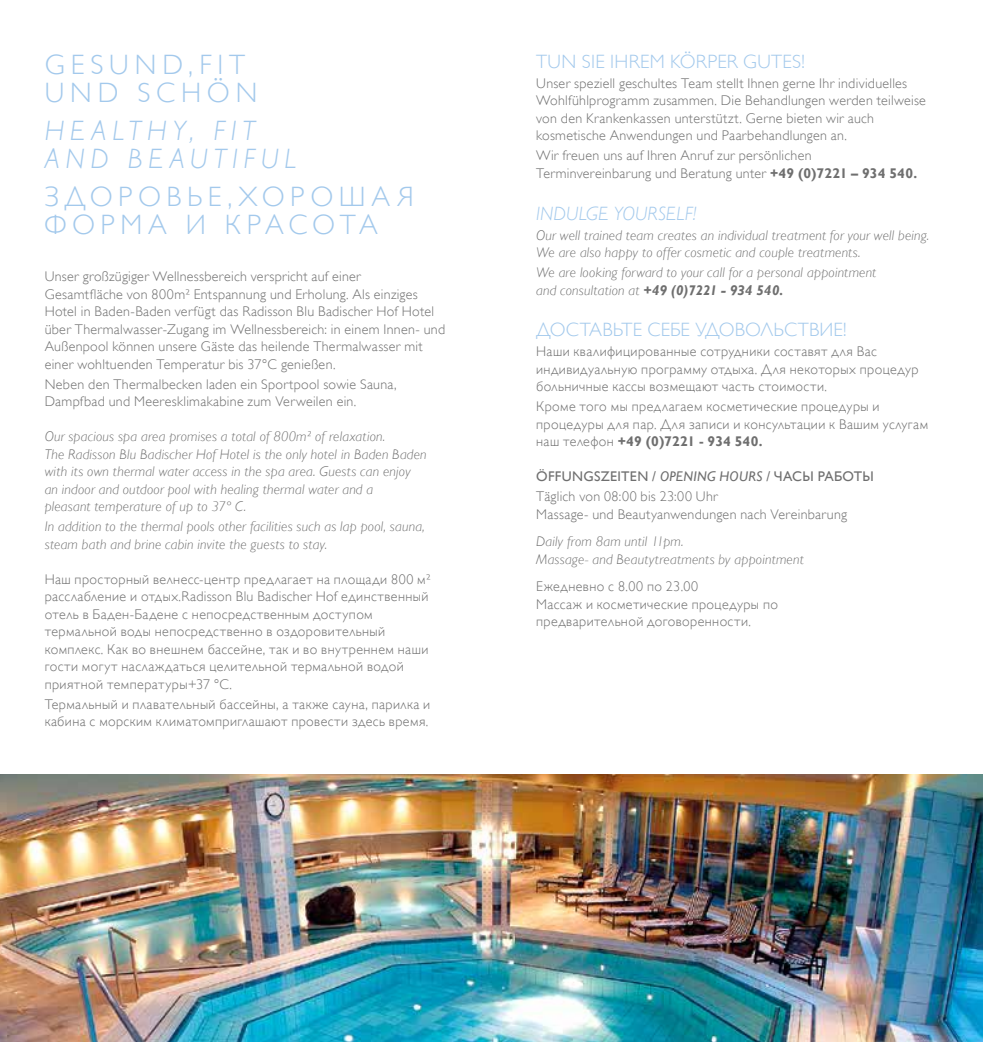
<style>
.page{position:relative;width:983px;height:1042px;background:#fff}
.page>*{position:absolute;margin:0;border:0;box-sizing:border-box;transform-origin:0 0}
.t1{font:300 28px/28px "Gill Sans WGL";letter-spacing:.205em;color:#a3c9ec}
.t2{font:italic 300 28px/28px "Gill Sans WGL";letter-spacing:.205em;color:#a3c9ec}
.t3{font:300 19.25px "Gill Sans WGL";letter-spacing:.01em;color:#a3c9ec}
.t4{font:italic 300 19.25px "Gill Sans WGL";letter-spacing:.01em;color:#a3c9ec}
.t5{font:300 14px/17.5px "Gill Sans WGL";letter-spacing:.025em;color:#6f6f6f}
.t6{font:italic 300 14px/17.5px "Gill Sans WGL";letter-spacing:.015em;color:#6f6f6f}
.s1{font-weight:700}
.s2{font-weight:400}
.s3{font-weight:400;font-style:italic}
</style>
<div class="page">
<img style="left:0;top:774px;width:982px;height:268px">
<h1 class="t1" style="left:45px;top:51px;width:214px">GESUND,FIT<br>UND SCHÖN</h1>
<h1 class="t2" style="left:45px;top:116px;width:253px">HEALTHY, FIT<br>AND BEAUTIFUL</h1>
<h1 class="t1" style="left:45px;top:182px;width:370px">ЗДОРОВЬЕ,ХОРОШАЯ<br>ФОРМА И КРАСОТА</h1>
<p class="t5" style="left:45px;top:268px;width:402px">Unser großzügiger Wellnessbereich verspricht auf einer<br>Gesamtfläche von 800m² Entspannung und Erholung. Als einziges Hotel in Baden-Baden verfügt das Radisson Blu Badischer Hof Hotel über Thermalwasser-Zugang im Wellnessbereich: in einem Innen- und Außenpool können unsere Gäste das heilende Thermalwasser mit einer wohltuenden Temperatur bis 37°C genießen.</p>
<p class="t5" style="left:45px;top:375px;width:353px">Neben den Thermalbecken laden ein Sportpool sowie Sauna,<br>Dampfbad und Meeresklimakabine zum Verweilen ein.</p>
<p class="t6" style="left:45px;top:427px;width:383px">Our spacious spa area promises a total of 800m² of relaxation.<br>The Radisson Blu Badischer Hof Hotel is the only hotel in Baden Baden with its own thermal water access in the spa area. Guests can enjoy an indoor and outdoor pool with healing thermal water and a<br>pleasant temperature of up to 37° C.</p>
<p class="t6" style="left:45px;top:517px;width:381px">In addition to the thermal pools other facilities such as lap pool, sauna, steam bath and brine cabin invite the guests to stay.</p>
<p class="t5" style="left:45px;top:570px;width:387px">Наш просторный велнесс-центр предлагает на площади 800 м² расслабление и отдых.Radisson Blu Badischer Hof единственный отель в Баден-Бадене с непосредственным доступом термальной воды непосредственно в оздоровительный комплекс. Как во внешнем бассейне, так и во внутреннем наши гости могут наслаждаться целительной термальной водой приятной температуры+37 °С.</p>
<p class="t5" style="left:45px;top:695px;width:387px">Термальный и плавательный бассейны, а также сауна, парилка и кабина с морским климатомприглашают провести здесь время.</p>
<h2 class="t3" style="left:536px;top:49px;width:270px">TUN SIE IHREM KÖRPER GUTES!</h2>
<p class="t5" style="left:536px;top:74px;width:391px">Unser speziell geschultes Team stellt Ihnen gerne Ihr individuelles Wohlfühlprogramm zusammen. Die Behandlungen werden teilweise von den Krankenkassen unterstützt. Gerne bieten wir auch kosmetische Anwendungen und Paarbehandlungen an.</p>
<p class="t5" style="left:536px;top:147px;width:382px">Wir freuen uns auf Ihren Anruf zur persönlichen<br>Terminvereinbarung und Beratung unter <span class="s1">+49 (0)7221 – 934 540.</span></p>
<h2 class="t4" style="left:536px;top:200px;width:161px">INDULGE YOURSELF!</h2>
<p class="t6" style="left:536px;top:226px;width:394px">Our well trained team creates an individual treatment for your well being.<br>We are also happy to offer cosmetic and couple treatments.</p>
<p class="t6" style="left:536px;top:263px;width:341px">We are looking forward to your call for a personal appointment and consultation at <span class="s1">+49 (0)7221 - 934 540.</span></p>
<h2 class="t3" style="left:536px;top:317px;width:312px">ДОСТАВЬТЕ СЕБЕ УДОВОЛЬСТВИЕ!</h2>
<p class="t5" style="left:536px;top:343px;width:384px">Наши квалифицированные сотрудники составят для Вас индивидуальную программу отдыха. Для некоторых процедур больничные кассы возмещают часть стоимости.</p>
<p class="t5" style="left:536px;top:398px;width:393px">Кроме того мы предлагаем косметические процедуры и процедуры для пар. Для записи и консультации к Вашим услугам наш телефон <span class="s1">+49 (0)7221 - 934 540.</span></p>
<p class="t5" style="left:536px;top:467px;width:339px;line-height:19.9px"><span class="s2">ÖFFUNGSZEITEN /</span> <span class="s3">OPENING HOURS</span> <span class="s2">/ ЧАСЫ РАБОТЫ<br></span>Täglich von 08:00 bis 23:00 Uhr</p>
<p class="t5" style="left:536px;top:505px;width:312px">Massage- und Beautyanwendungen nach Vereinbarung</p>
<p class="t6" style="left:536px;top:532px;width:269px">Daily from 8am until 11pm.<br>Massage- and Beautytreatments by appointment</p>
<p class="t5" style="left:536px;top:578px;width:243px">Ежедневно с 8.00 по 23.00<br>Массаж и косметические процедуры по предварительной договоренности.</p>
</div>
